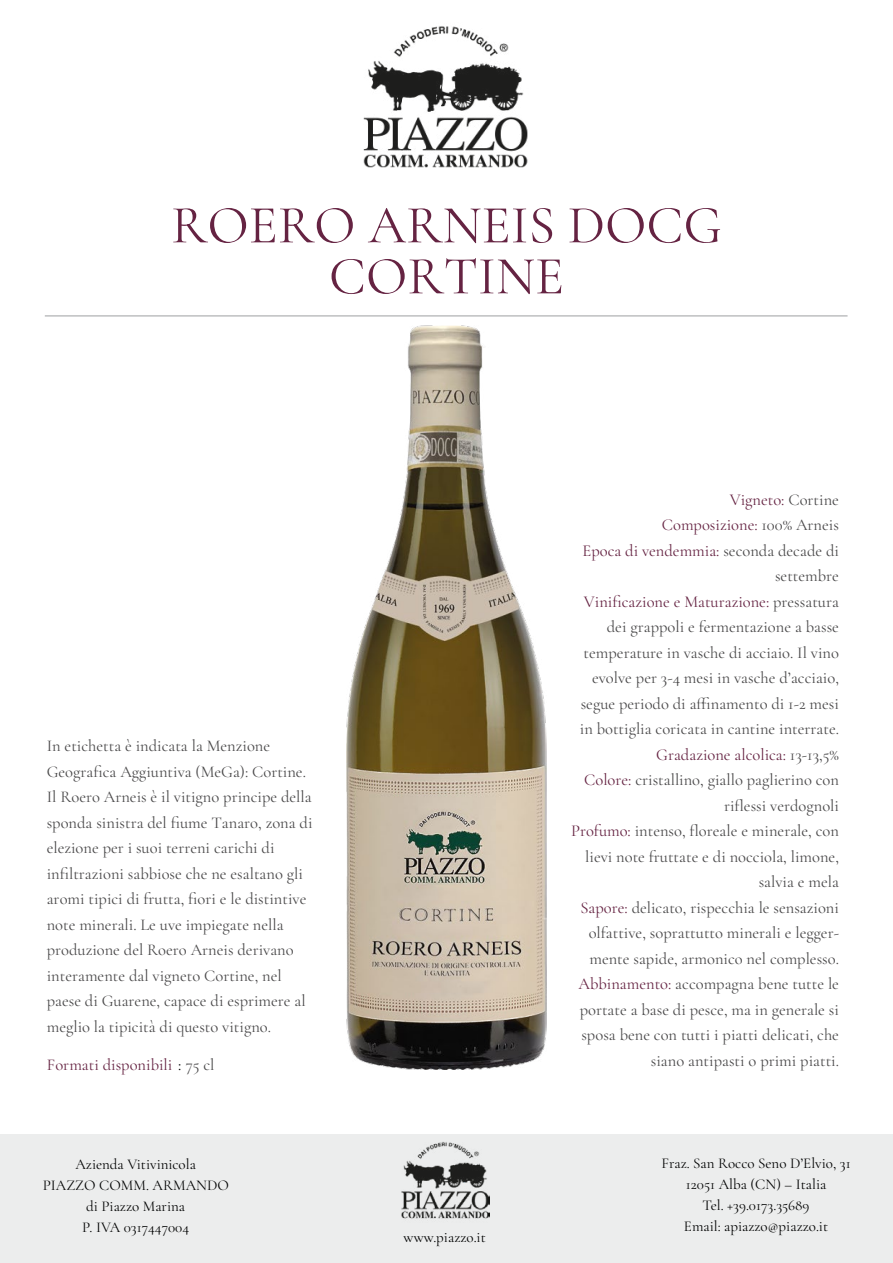
<style>
.page{position:relative;width:893px;height:1263px;background:#fff}
.page>*{position:absolute;margin:0;border:0;box-sizing:border-box;transform-origin:0 0}
.t1{font:54px/51px "Cormorant Garamond";color:#652342;text-align:center}
.t2{font:16.65px/25.5px "Cormorant Garamond";color:#652342;text-align:right}
.t3{font:16.5px/25.5px "Cormorant Garamond";color:#484748;text-align:right}
.t4{font:16.5px "Cormorant Garamond";color:#652342}
.t5{font:15px/21px "Cormorant Garamond";color:#000101;text-align:center}
.s1{color:#000101}
.s2{color:#484748}
.s3{font-size:16.5px;color:#484748}
.s4{font-size:16.65px;color:#652342}
</style>
<div class="page">
<div style="left:0;top:1134px;width:893px;height:129px;background:#eceded"></div>
<hr style="left:45px;top:316px;width:803px;height:1px;background:#9e9fa1">
<img style="left:401px;top:1142px;width:88px;height:77px">
<img style="left:363px;top:26px;width:165px;height:142px">
<img style="left:346px;top:325px;width:201px;height:745px">
<h1 class="t1" style="left:171px;top:199px;width:552px">ROERO ARNEIS DOCG<br>CORTINE</h1>
<p class="t3" style="left:47px;top:733px;width:267px;text-align:left">In etichetta è indicata la Menzione Geografica Aggiuntiva (MeGa): Cortine.<br>Il Roero Arneis è il vitigno principe della sponda sinistra del fiume Tanaro, zona di elezione per i suoi terreni carichi di infiltrazioni sabbiose che ne esaltano gli aromi tipici di frutta, fiori e le distintive note minerali. Le uve impiegate nella produzione del Roero Arneis derivano interamente dal vigneto Cortine, nel paese di Guarene, capace di esprimere al meglio la tipicità di questo vitigno.</p>
<p class="t4" style="left:47px;top:1054px;width:169px">Formati disponibili <span class="s1">:</span> <span class="s2">75 cl</span></p>
<p class="t2" style="left:582px;top:487px;width:258px">Vigneto: <span class="s3">Cortine<br></span>Composizione: <span class="s3">100% Arneis<br></span>Epoca di vendemmia: <span class="s3">seconda decade di</span></p>
<p class="t3" style="left:775px;top:563px;width:65px">settembre</p>
<p class="t2" style="left:584px;top:589px;width:257px">Vinificazione e Maturazione: <span class="s3">pressatura</span></p>
<p class="t3" style="left:580px;top:614px;width:261px">dei grappoli e fermentazione a basse temperature in vasche di acciaio. Il vino evolve per 3-4 mesi in vasche d’acciaio, segue periodo di affinamento di 1-2 mesi in bottiglia coricata in cantine interrate.</p>
<p class="t2" style="left:656px;top:742px;width:184px">Gradazione alcolica: <span class="s3">13-13,5%</span></p>
<p class="t3" style="left:571px;top:767px;width:269px"><span class="s4">Colore:</span> cristallino, giallo paglierino con riflessi verdognoli<br><span class="s4">Profumo:</span> intenso, floreale e minerale, con lievi note fruttate e di nocciola, limone, salvia e mela<br><span class="s4">Sapore:</span> delicato, rispecchia le sensazioni olfattive, soprattutto minerali e legger&shy;mente sapide, armonico nel complesso.<br><span class="s4">Abbinamento:</span> accompagna bene tutte le portate a base di pesce, ma in generale si sposa bene con tutti i piatti delicati, che siano antipasti o primi piatti.</p>
<p class="t5" style="left:43px;top:1154px;width:188px">Azienda Vitivinicola<br>PIAZZO COMM. ARMANDO di Piazzo Marina<br>P. IVA 0317447004</p>
<p class="t5" style="left:661px;top:1152px;width:191px">Fraz. San Rocco Seno D’Elvio, 31<br>12051 Alba (CN) – Italia<br>Tel. +39.0173.35689<br>Email: apiazzo@piazzo.it</p>
<p class="t5" style="left:403px;top:1226px;width:84px">www.piazzo.it</p>
</div>
